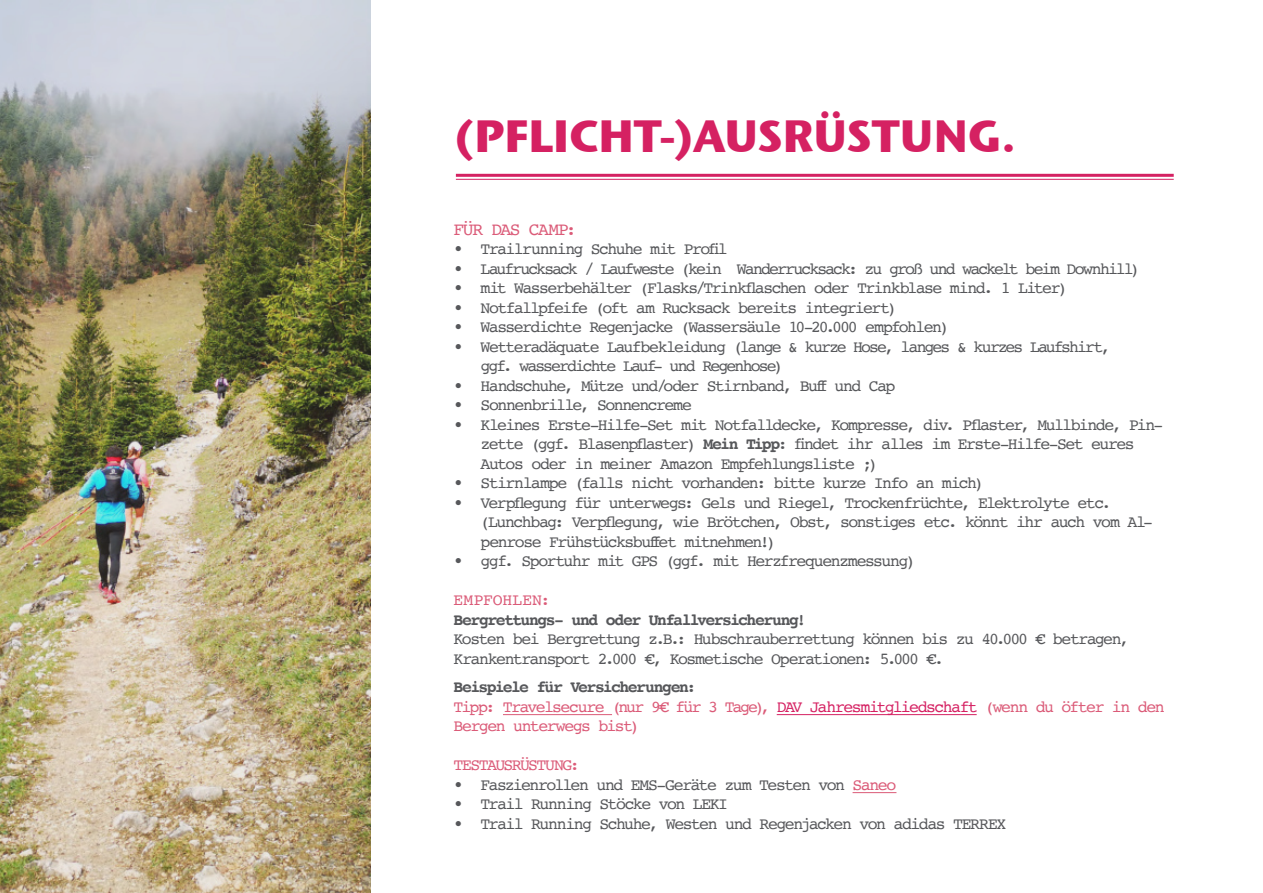
<style>
.page{position:relative;width:1263px;height:893px;background:#fff}
.page>*{position:absolute;margin:0;border:0;box-sizing:border-box;transform-origin:0 0}
.t1{font:700 45px "Stone Sans ITC";letter-spacing:-.015em;color:#d52162}
.t2{font:18px "Courier";letter-spacing:-.075em;color:#db5b78}
.t3{font:16.5px/19.5px "Courier";letter-spacing:-.095em;color:#57585b}
.t4{font:16.5px/19.5px "Courier";letter-spacing:-.09em;color:#db5b78}
.t5{font:16.5px "Courier";letter-spacing:-.115em;color:#57585b}
.t6{font:700 16.5px "Courier";letter-spacing:-.09em;color:#57585b}
.t7{font:16.5px "Courier";color:#db5b78}
.s1{font-weight:700}
.s2{font-weight:700;color:#57585b}
.s3{color:#d52162}
.s4{color:#db5b78}
</style>
<div class="page">
<hr style="left:456px;top:174px;width:718px;height:3px;background:#d52162">
<hr style="left:456px;top:179px;width:718px;height:1px;background:#d52162">
<hr style="left:503px;top:714px;width:109px;height:1px;background:#db5b78">
<hr style="left:777px;top:714px;width:200px;height:1px;background:#d52162">
<hr style="left:852px;top:792px;width:44px;height:1px;background:#db5b78">
<img style="left:0;top:0;width:371px;height:893px">
<h1 class="t1" style="left:454px;top:111px;width:564px">(PFLICHT-)AUSRÜSTUNG.</h1>
<p class="t2" style="left:454px;top:222px;width:124px">FÜR DAS CAMP:</p>
<p class="t3" style="left:454px;top:240px;width:275px">• Trailrunning Schuhe mit Profil</p>
<p class="t5" style="left:454px;top:262px;width:688px">• Laufrucksack / Laufweste (kein Wanderrucksack: zu groß und wackelt beim Downhill)</p>
<p class="t3" style="left:454px;top:279px;width:615px">• mit Wasserbehälter (Flasks/Trinkflaschen oder Trinkblase mind. 1 Liter)</p>
<p class="t3" style="left:454px;top:299px;width:445px">• Notfallpfeife (oft am Rucksack bereits integriert)</p>
<p class="t3" style="left:454px;top:318px;width:497px">• Wasserdichte Regenjacke (Wassersäule 10-20.000 empfohlen)</p>
<p class="t3" style="left:481px;top:338px;width:631px;text-indent:-27px">• Wetteradäquate Laufbekleidung (lange &amp; kurze Hose, langes &amp; kurzes Laufshirt, ggf. wasserdichte Lauf- und Regenhose)</p>
<p class="t3" style="left:454px;top:377px;width:443px">• Handschuhe, Mütze und/oder Stirnband, Buff und Cap</p>
<p class="t3" style="left:454px;top:396px;width:240px">• Sonnenbrille, Sonnencreme</p>
<p class="t3" style="left:481px;top:416px;width:684px;text-indent:-27px">• Kleines Erste-Hilfe-Set mit Notfalldecke, Kompresse, div. Pflaster, Mullbinde, Pin&shy;zette (ggf. Blasenpflaster) <span class="s1">Mein Tipp</span>: findet ihr alles im Erste-Hilfe-Set eures<br>Autos oder in meiner Amazon Empfehlungsliste ;)</p>
<p class="t3" style="left:454px;top:474px;width:532px">• Stirnlampe (falls nicht vorhanden: bitte kurze Info an mich)</p>
<p class="t3" style="left:481px;top:494px;width:674px;text-indent:-27px">• Verpflegung für unterwegs: Gels und Riegel, Trockenfrüchte, Elektrolyte etc. (Lunchbag: Verpflegung, wie Brötchen, Obst, sonstiges etc. könnt ihr auch vom Al&shy;penrose Frühstücksbuffet mitnehmen!)</p>
<p class="t3" style="left:454px;top:552px;width:463px">• ggf. Sportuhr mit GPS (ggf. mit Herzfrequenzmessung)</p>
<p class="t7" style="left:454px;top:594px;width:98px">EMPFOHLEN:</p>
<p class="t6" style="left:454px;top:614px;width:354px">Bergrettungs- und oder Unfallversicherung!</p>
<p class="t3" style="left:454px;top:630px;width:677px">Kosten bei Bergrettung z.B.: Hubschrauberrettung können bis zu 40.000 € betragen,<br>Krankentransport 2.000 €, Kosmetische Operationen: 5.000 €.</p>
<p class="t4" style="left:454px;top:678px;width:713px"><span class="s2">Beispiele für Versicherungen:<br></span>Tipp: Travelsecure (nur 9€ für 3 Tage), <span class="s3">DAV Jahresmitgliedschaft</span> (wenn du öfter in den<br>Bergen unterwegs bist)</p>
<p class="t4" style="left:454px;top:756px;width:128px">TESTAUSRÜSTUNG:</p>
<p class="t3" style="left:454px;top:776px;width:444px">• Faszienrollen und EMS-Geräte zum Testen von <span class="s4">Saneo</span></p>
<p class="t3" style="left:454px;top:795px;width:276px">• Trail Running Stöcke von LEKI</p>
<p class="t3" style="left:454px;top:815px;width:554px">• Trail Running Schuhe, Westen und Regenjacken von adidas TERREX</p>
</div>
